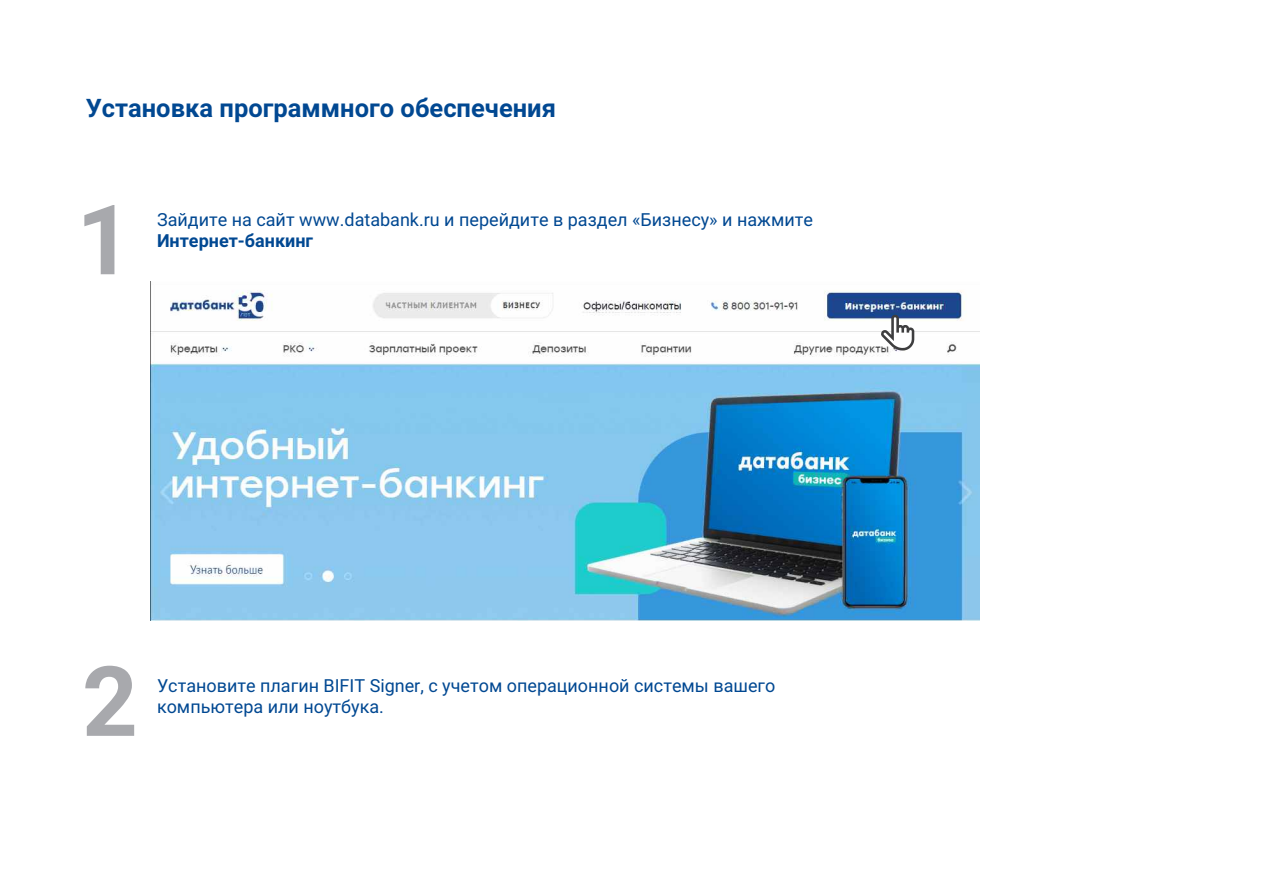
<style>
.page{position:relative;width:1263px;height:893px;background:#fff}
.page>*{position:absolute;margin:0;border:0;box-sizing:border-box;transform-origin:0 0}
.t1{font:700 97.35px "Roboto";color:#a8a9ad}
.t2{font:700 25.5px "Roboto";color:#014892}
.t3{font:18px/21.6px "Roboto";color:#014892}
.t4{font:700 18px "Roboto";color:#014892}
</style>
<div class="page">
<img style="left:151px;top:290px;width:829px;height:330px">
<svg style="left:881px;top:315px;width:33px;height:35px"></svg>
<h2 class="t2" style="left:86px;top:98px;width:472px">Установка программного обеспечения</h2>
<h1 class="t1" style="left:76px;top:201px;width:57px">1</h1>
<p class="t3" style="left:157px;top:210px;width:657px">Зайдите на сайт www.databank.ru и перейдите в раздел «Бизнесу» и нажмите</p>
<p class="t4" style="left:157px;top:234px;width:158px">Интернет-банкинг</p>
<h1 class="t1" style="left:82px;top:663px;width:57px">2</h1>
<p class="t3" style="left:157px;top:676px;width:620px">Установите плагин BIFIT Signer, с учетом операционной системы вашего компьютера или ноутбука.</p>
</div>
